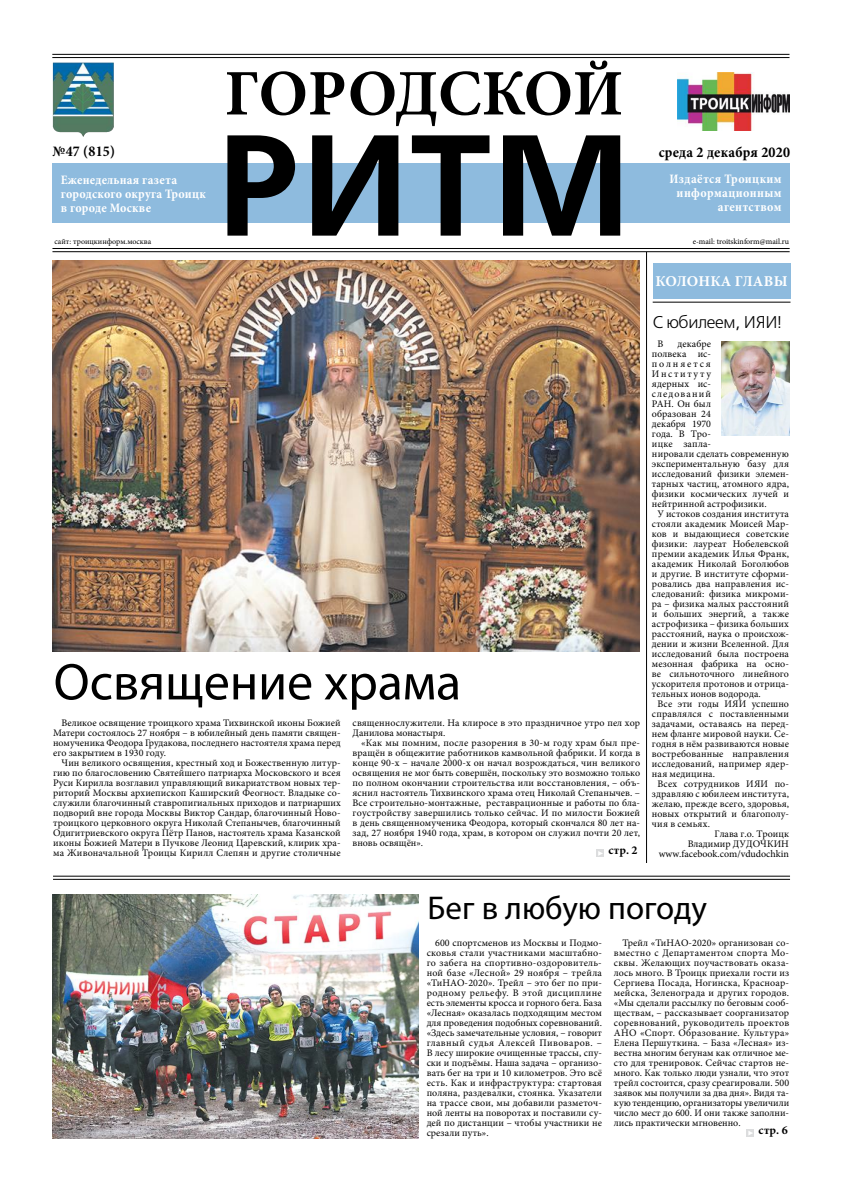
<style>
.page{position:relative;width:842px;height:1191px;background:#fff}
.page>*{position:absolute;margin:0;border:0;box-sizing:border-box;transform-origin:0 0}
.t1{font:52px "Myriad Pro";color:#000}
.t2{font:33px "Myriad Pro";color:#000}
.t3{font:17px "Free Set C";letter-spacing:-.02em;color:#000}
.t4{font:700 condensed 15px "Minion Pro";letter-spacing:.015em;color:#000}
.t5{font:700 15px "Minion Pro";letter-spacing:.01em;color:#fff}
.t6{font:700 condensed 13px/14px "Minion Pro";letter-spacing:.025em;color:#fff}
.t7{font:700 12px "Minion Pro";letter-spacing:.02em;color:#000}
.t8{font:10px/10px "Minion Pro";letter-spacing:.01em;color:#000;text-align:justify}
.t9{font:10px "Minion Pro";letter-spacing:.105em;color:#000}
.t10{font:10px "Minion Pro";letter-spacing:.19em;color:#000}
.t11{font:10px "Minion Pro";letter-spacing:.17em;color:#000}
.t12{font:8px "Minion Pro";color:#000}
</style>
<div class="page">
<div style="left:52px;top:163px;width:737px;height:60px;background:#8ebbde"></div>
<svg style="left:227px;top:135px;width:393px;height:101px"></svg>
<svg style="left:227px;top:61px;width:394px;height:65px"></svg>
<img style="left:53px;top:63px;width:61px;height:74px">
<hr style="left:52px;top:251px;width:738px;height:1px;background:#000">
<hr style="left:52px;top:248px;width:738px;height:1px;background:#000">
<div style="left:747px;top:1129px;width:7px;height:7px;background:#dcddde"></div>
<svg style="left:748px;top:1131px;width:5px;height:4px"></svg>
<img style="left:677px;top:72px;width:112px;height:58px">
<hr style="left:52px;top:57px;width:737px;height:1px;background:#000">
<hr style="left:52px;top:54px;width:737px;height:1px;background:#000">
<hr style="left:53px;top:879px;width:737px;height:1px;background:#000">
<hr style="left:53px;top:875px;width:737px;height:1px;background:#000">
<svg style="left:597px;top:850px;width:7px;height:7px"></svg>
<svg style="left:598px;top:851px;width:5px;height:4px"></svg>
<img style="left:53px;top:260px;width:587px;height:392px">
<img style="left:53px;top:894px;width:365px;height:244px">
<hr style="left:646px;top:252px;width:1px;height:611px;background:#000">
<hr style="left:653px;top:302px;width:137px;height:1px;background:#000">
<div style="left:653px;top:263px;width:137px;height:36px;background:#8ebbde"></div>
<img style="left:722px;top:341px;width:68px;height:94px">
<h3 class="t4" style="left:52px;top:141px;width:64px">№47 (815)</h3>
<h3 class="t4" style="left:659px;top:142px;width:133px">среда 2 декабря 2020</h3>
<h3 class="t6" style="left:669px;top:172px;width:114px;text-align:right">Издаётся Троицким информационным агентством</h3>
<p class="t12" style="left:54px;top:236px;width:99px">сайт: троицкинформ.москва</p>
<p class="t12" style="left:693px;top:236px;width:98px">e-mail: troitskinform@mail.ru</p>
<h3 class="t6" style="left:61px;top:172px;width:147px">Еженедельная газета городского округа Троицк в городе Москве</h3>
<h3 class="t5" style="left:656px;top:271px;width:133px">КОЛОНКА ГЛАВЫ</h3>
<h3 class="t3" style="left:653px;top:312px;width:131px">С юбилеем, ИЯИ!</h3>
<p class="t8" style="left:658px;top:339px;width:7px">В</p>
<p class="t8" style="left:678px;top:339px;width:35px">декабре</p>
<p class="t8" style="left:652px;top:349px;width:60px">полвека ис-</p>
<p class="t10" style="left:652px;top:357px;width:60px">полняется</p>
<p class="t11" style="left:652px;top:367px;width:61px">Институту</p>
<p class="t8" style="left:652px;top:379px;width:60px">ядерных ис-</p>
<p class="t9" style="left:652px;top:387px;width:60px">следований</p>
<p class="t8" style="left:652px;top:399px;width:60px">РАН. Он был</p>
<p class="t8" style="left:652px;top:409px;width:60px">образован 24</p>
<p class="t8" style="left:652px;top:419px;width:60px">декабря 1970</p>
<p class="t8" style="left:652px;top:429px;width:60px">года. В Тро-</p>
<p class="t8" style="left:652px;top:439px;width:60px">ицке запла-</p>
<p class="t8" style="left:652px;top:449px;width:138px">нировали сделать современную</p>
<p class="t8" style="left:652px;top:459px;width:139px">экспериментальную базу для</p>
<p class="t8" style="left:652px;top:469px;width:138px">исследований физики элемен-</p>
<p class="t8" style="left:652px;top:479px;width:139px">тарных частиц, атомного ядра,</p>
<p class="t8" style="left:652px;top:489px;width:138px">физики космических лучей и</p>
<p class="t8" style="left:652px;top:499px;width:116px">нейтринной астрофизики.</p>
<p class="t8" style="left:658px;top:509px;width:133px">У истоков создания института</p>
<p class="t8" style="left:652px;top:519px;width:138px">стояли академик Моисей Мар-</p>
<p class="t8" style="left:652px;top:529px;width:138px">ков и выдающиеся советские</p>
<p class="t8" style="left:652px;top:539px;width:138px">физики: лауреат Нобелевской</p>
<p class="t8" style="left:652px;top:549px;width:138px">премии академик Илья Франк,</p>
<p class="t8" style="left:652px;top:559px;width:139px">академик Николай Боголюбов</p>
<p class="t8" style="left:652px;top:569px;width:138px">и другие. В институте сформи-</p>
<p class="t8" style="left:652px;top:579px;width:138px">ровались два направления ис-</p>
<p class="t8" style="left:652px;top:589px;width:138px">следований: физика микроми-</p>
<p class="t8" style="left:652px;top:599px;width:138px">ра – физика малых расстояний</p>
<p class="t8" style="left:652px;top:609px;width:139px">и больших энергий, а также</p>
<p class="t8" style="left:652px;top:619px;width:139px">астрофизика – физика больших</p>
<p class="t8" style="left:652px;top:629px;width:138px">расстояний, наука о происхож-</p>
<p class="t8" style="left:652px;top:639px;width:139px">дении и жизни Вселенной. Для</p>
<p class="t8" style="left:652px;top:649px;width:138px">исследований была построена</p>
<p class="t8" style="left:652px;top:659px;width:138px">мезонная фабрика на осно-</p>
<p class="t8" style="left:652px;top:669px;width:139px">ве сильноточного линейного</p>
<p class="t8" style="left:652px;top:679px;width:138px">ускорителя протонов и отрица-</p>
<p class="t8" style="left:652px;top:689px;width:110px">тельных ионов водорода.</p>
<p class="t8" style="left:658px;top:699px;width:133px">Все эти годы ИЯИ успешно</p>
<p class="t8" style="left:652px;top:709px;width:139px">справлялся с поставленными</p>
<p class="t8" style="left:652px;top:719px;width:138px">задачами, оставаясь на перед-</p>
<p class="t8" style="left:652px;top:729px;width:138px">нем фланге мировой науки. Се-</p>
<p class="t8" style="left:652px;top:739px;width:138px">годня в нём развиваются новые</p>
<p class="t8" style="left:652px;top:749px;width:138px">востребованные направления</p>
<p class="t8" style="left:652px;top:759px;width:138px">исследований, например ядер-</p>
<p class="t8" style="left:652px;top:769px;width:65px">ная медицина.</p>
<p class="t8" style="left:658px;top:779px;width:133px">Всех сотрудников ИЯИ по-</p>
<p class="t8" style="left:652px;top:789px;width:138px">здравляю с юбилеем института,</p>
<p class="t8" style="left:652px;top:799px;width:139px">желаю, прежде всего, здоровья,</p>
<p class="t8" style="left:652px;top:809px;width:138px">новых открытий и благополу-</p>
<p class="t8" style="left:652px;top:819px;width:60px">чия в семьях.</p>
<p class="t8" style="left:714px;top:829px;width:76px">Глава г.о. Троицк</p>
<p class="t8" style="left:688px;top:839px;width:103px">Владимир ДУДОЧКИН</p>
<p class="t8" style="left:659px;top:849px;width:132px">www.facebook.com/vdudochkin</p>
<h1 class="t1" style="left:54px;top:650px;width:409px">Освящение храма</h1>
<p class="t8" style="left:53px;top:718px;width:289px;text-indent:8px">Великое освящение троицкого храма Тихвинской иконы Божией Матери состоялось 27 ноября – в юбилейный день памяти священ&shy;номученика Феодора Грудакова, последнего настоятеля храма перед его закрытием в 1930 году.</p>
<p class="t8" style="left:53px;top:758px;width:289px;text-indent:8px">Чин великого освящения, крестный ход и Божественную литур&shy;гию по благословению Святейшего патриарха Московского и всея Руси Кирилла возглавил управляющий викариатством новых тер&shy;риторий Москвы архиепископ Каширский Феогност. Владыке со&shy;служили благочинный ставропигиальных приходов и патриарших подворий вне города Москвы Виктор Сандар, благочинный Ново&shy;троицкого церковного округа Николай Степанычев, благочинный Одигитриевского округа Пётр Панов, настоятель храма Казанской иконы Божией Матери в Пучкове Леонид Царевский, клирик хра&shy;ма Живоначальной Троицы Кирилл Слепян и другие столичные</p>
<p class="t8" style="left:353px;top:718px;width:289px">священнослужители. На клиросе в это праздничное утро пел хор<br>Данилова монастыря.</p>
<p class="t8" style="left:353px;top:738px;width:289px;text-indent:8px">«Как мы помним, после разорения в 30-м году храм был пре&shy;вращён в общежитие работников камвольной фабрики. И когда в конце 90-х – начале 2000-х он начал возрождаться, чин великого освящения не мог быть совершён, поскольку это возможно только по полном окончании строительства или восстановления, – объ&shy;яснил настоятель Тихвинского храма отец Николай Степанычев. – Все строительно-монтажные, реставрационные и работы по бла&shy;гоустройству завершились только сейчас. И по милости Божией в день священномученика Феодора, который скончался 80 лет на&shy;зад, 27 ноября 1940 года, храм, в котором он служил почти 20 лет, вновь освящён».</p>
<p class="t7" style="left:608px;top:842px;width:31px">стр. 2</p>
<h2 class="t2" style="left:427px;top:888px;width:281px">Бег в любую погоду</h2>
<p class="t8" style="left:427px;top:938px;width:177px;text-indent:8px">600 спортсменов из Москвы и Подмо&shy;сковья стали участниками масштабно&shy;го забега на спортивно-оздоровитель&shy;ной базе «Лесной» 29 ноября – трейла «ТиНАО-2020». Трейл – это бег по при&shy;родному рельефу. В этой дисциплине есть элементы кросса и горного бега. База «Лесная» оказалась подходящим местом для проведения подобных соревнований. «Здесь замечательные условия, – говорит главный судья Алексей Пивоваров. – В лесу широкие очищенные трассы, спу&shy;ски и подъёмы. Наша задача – организо&shy;вать бег на три и 10 километров. Это всё есть. Как и инфраструктура: стартовая поляна, раздевалки, стоянка. Указатели на трассе свои, мы добавили разметоч&shy;ной ленты на поворотах и поставили су&shy;дей по дистанции – чтобы участники не срезали путь».</p>
<p class="t8" style="left:614px;top:938px;width:177px;text-indent:8px">Трейл «ТиНАО-2020» организован со&shy;вместно с Департаментом спорта Мо&shy;сквы. Желающих поучаствовать оказа&shy;лось много. В Троицк приехали гости из Сергиева Посада, Ногинска, Красноар&shy;мейска, Зеленограда и других городов. «Мы сделали рассылку по беговым сооб&shy;ществам, – рассказывает соорганизатор соревнований, руководитель проектов АНО «Спорт. Образование. Культура» Елена Першуткина. – База «Лесная» из&shy;вестна многим бегунам как отличное ме&shy;сто для тренировок. Сейчас стартов не&shy;много. Как только люди узнали, что этот трейл состоится, сразу среагировали. 500 заявок мы получили за два дня». Видя та&shy;кую тенденцию, организаторы увеличили число мест до 600. И они также заполни&shy;лись практически мгновенно.</p>
<p class="t7" style="left:759px;top:1122px;width:31px">стр. 6</p>
</div>
